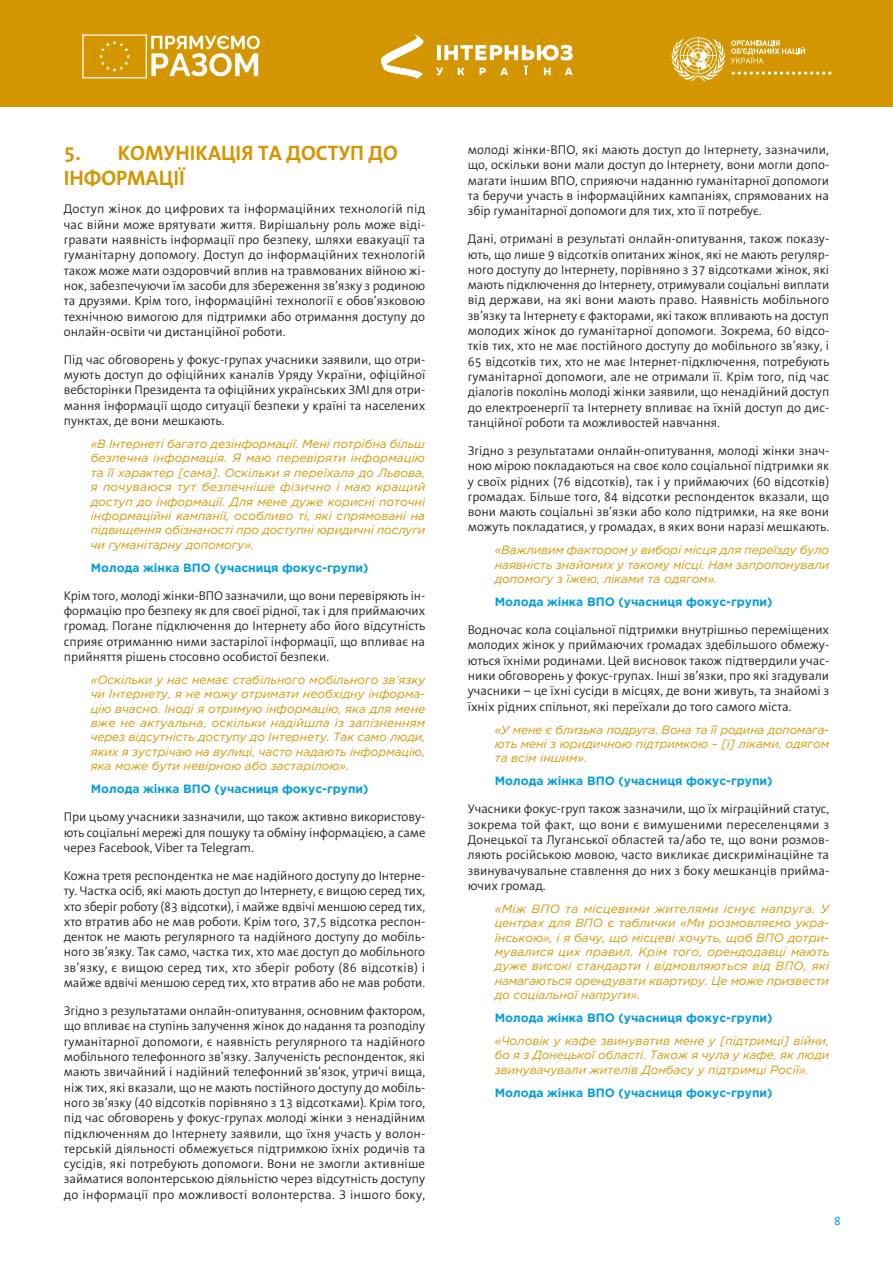
<style>
.page{position:relative;width:893px;height:1263px;background:#fff}
.page>*{position:absolute;margin:0;border:0;box-sizing:border-box;transform-origin:0 0}
.Оглавление_осн{font:700 21px/25.2px "The Sans";color:#d49600}
.осн{font:300 12.75px/15.3px "The Sans";color:#231f20;text-align:justify}
.Цитата{font:italic 12px/14.4px "Gotham Pro";color:#d49600;text-align:justify}
.Цитата-2{font:700 12px "Gotham Pro";color:#069ddc}
.t1{font:12px "The Sans";color:#069ddc}
</style>
<div class="page">
<div style="left:0;top:0;width:893px;height:107px;background:#d49600"></div>
<svg style="left:82px;top:34px;width:178px;height:44px"></svg>
<svg style="left:381px;top:34px;width:43px;height:45px"></svg>
<svg style="left:436px;top:45px;width:137px;height:30px"></svg>
<svg style="left:671px;top:37px;width:160px;height:44px"></svg>
<p class="Оглавление_осн" style="left:64px;top:141px;width:336px">5. КОМУНІКАЦІЯ ТА ДОСТУП ДО<br>ІНФОРМАЦІЇ</p>
<p class="осн" style="left:64px;top:202px;width:363px">Доступ жінок до цифрових та інформаційних технологій під час війни може врятувати життя. Вирішальну роль може віді&shy;гравати наявність інформації про безпеку, шляхи евакуації та гуманітарну допомогу. Доступ до інформаційних технологій також може мати оздоровчий вплив на травмованих війною жі&shy;нок, забезпечуючи їм засоби для збереження зв’язку з родиною та друзями. Крім того, інформаційні технології є обов’язковою технічною вимогою для підтримки або отримання доступу до онлайн-освіти чи дистанційної роботи.</p>
<p class="осн" style="left:64px;top:352px;width:363px">Під час обговорень у фокус-групах учасники заявили, що отри&shy;мують доступ до офіційних каналів Уряду України, офіційної вебсторінки Президента та офіційних українських ЗМІ для отри&shy;мання інформації щодо ситуації безпеки у країні та населених пунктах, де вони мешкають.</p>
<p class="Цитата" style="left:91px;top:436px;width:336px">«В Інтернеті багато дезінформації. Мені потрібна більш безпечна інформація. Я маю перевіряти інформацію та її характер [сама]. Оскільки я переїхала до Львова, я почуваюся тут безпечніше фізично і маю кращий доступ до інформації. Для мене дуже корисні поточні інформаційні кампанії, особливо ті, які спрямовані на підвищення обізнаності про доступні юридичні послуги чи гуманітарну допомогу».</p>
<p class="Цитата-2" style="left:91px;top:560px;width:279px">Молода жінка ВПО (учасниця фокус-групи)</p>
<p class="осн" style="left:64px;top:588px;width:363px">Крім того, молоді жінки-ВПО зазначили, що вони перевіряють ін&shy;формацію про безпеку як для своєї рідної, так і для приймаючих громад. Погане підключення до Інтернету або його відсутність сприяє отриманню ними застарілої інформації, що впливає на прийняття рішень стосовно особистої безпеки.</p>
<p class="Цитата" style="left:91px;top:672px;width:336px">«Оскільки у нас немає стабільного мобільного зв’язку чи Інтернету, я не можу отримати необхідну інформа&shy;цію вчасно. Іноді я отримую інформацію, яка для мене вже не актуальна, оскільки надійшла із запізненням через відсутність доступу до Інтернету. Так само люди, яких я зустрічаю на вулиці, часто надають інформацію, яка може бути невірною або застарілою».</p>
<p class="Цитата-2" style="left:91px;top:782px;width:279px">Молода жінка ВПО (учасниця фокус-групи)</p>
<p class="осн" style="left:64px;top:809px;width:363px">При цьому учасники зазначили, що також активно використову&shy;ють соціальні мережі для пошуку та обміну інформацією, а саме через Facebook, Viber та Telegram.</p>
<p class="осн" style="left:64px;top:868px;width:363px">Кожна третя респондентка не має надійного доступу до Інтерне&shy;ту. Частка осіб, які мають доступ до Інтернету, є вищою серед тих, хто зберіг роботу (83 відсотки), і майже вдвічі меншою серед тих, хто втратив або не мав роботи. Крім того, 37,5 відсотка респон&shy;денток не мають регулярного та надійного доступу до мобіль&shy;ного зв’язку. Так само, частка тих, хто має доступ до мобільного зв’язку, є вищою серед тих, хто зберіг роботу (86 відсотків) і майже вдвічі меншою серед тих, хто втратив або не мав роботи.</p>
<p class="осн" style="left:64px;top:1003px;width:363px">Згідно з результатами онлайн-опитування, основним фактором, що впливає на ступінь залучення жінок до надання та розподілу гуманітарної допомоги, є наявність регулярного та надійного мобільного телефонного зв’язку. Залученість респонденток, які мають звичайний і надійний телефонний зв’язок, утричі вища, ніж тих, які вказали, що не мають постійного доступу до мобіль&shy;ного зв’язку (40 відсотків порівняно з 13 відсотками). Крім того, під час обговорень у фокус-групах молоді жінки з ненадійним підключенням до Інтернету заявили, що їхня участь у волон&shy;терській діяльності обмежується підтримкою їхніх родичів та сусідів, які потребують допомоги. Вони не змогли активніше займатися волонтерською діяльністю через відсутність доступу до інформації про можливості волонтерства. З іншого боку,</p>
<p class="осн" style="left:468px;top:142px;width:363px">молоді жінки-ВПО, які мають доступ до Інтернету, зазначили, що, оскільки вони мали доступ до Інтернету, вони могли допо&shy;магати іншим ВПО, сприяючи наданню гуманітарної допомоги та беручи участь в інформаційних кампаніях, спрямованих на збір гуманітарної допомоги для тих, хто її потребує.</p>
<p class="осн" style="left:468px;top:231px;width:363px">Дані, отримані в результаті онлайн-опитування, також показу&shy;ють, що лише 9 відсотків опитаних жінок, які не мають регуляр&shy;ного доступу до Інтернету, порівняно з 37 відсотками жінок, які мають підключення до Інтернету, отримували соціальні виплати від держави, на які вони мають право. Наявність мобільного зв’язку та Інтернету є факторами, які також впливають на доступ молодих жінок до гуманітарної допомоги. Зокрема, 60 відсо&shy;тків тих, хто не має постійного доступу до мобільного зв’язку, і 65 відсотків тих, хто не має Інтернет-підключення, потребують гуманітарної допомоги, але не отримали її. Крім того, під час діалогів поколінь молоді жінки заявили, що ненадійний доступ до електроенергії та Інтернету впливає на їхній доступ до дис&shy;танційної роботи та можливостей навчання.</p>
<p class="осн" style="left:468px;top:443px;width:363px">Згідно з результатами онлайн-опитування, молоді жінки знач&shy;ною мірою покладаються на своє коло соціальної підтримки як у своїх рідних (76 відсотків), так і у приймаючих (60 відсотків) громадах. Більше того, 84 відсотки респонденток вказали, що вони мають соціальні зв’язки або коло підтримки, на яке вони можуть покладатися, у громадах, в яких вони наразі мешкають.</p>
<p class="Цитата" style="left:495px;top:543px;width:336px">«Важливим фактором у виборі місця для переїзду було наявність знайомих у такому місці. Нам запропонували допомогу з їжею, ліками та одягом».</p>
<p class="Цитата-2" style="left:495px;top:595px;width:279px">Молода жінка ВПО (учасниця фокус-групи)</p>
<p class="осн" style="left:468px;top:622px;width:363px">Водночас кола соціальної підтримки внутрішньо переміщених молодих жінок у приймаючих громадах здебільшого обмежу&shy;ються їхніми родинами. Цей висновок також підтвердили учас&shy;ники обговорень у фокус-групах. Інші зв’язки, про які згадували учасники – це їхні сусіди в місцях, де вони живуть, та знайомі з їхніх рідних спільнот, які переїхали до того самого міста.</p>
<p class="Цитата" style="left:495px;top:722px;width:336px">«У мене є близька подруга. Вона та її родина допомага&shy;ють мені з юридичною підтримкою – [і] ліками, одягом та всім іншим».</p>
<p class="Цитата-2" style="left:495px;top:774px;width:279px">Молода жінка ВПО (учасниця фокус-групи)</p>
<p class="осн" style="left:468px;top:801px;width:363px">Учасники фокус-груп також зазначили, що їх міграційний статус, зокрема той факт, що вони є вимушеними переселенцями з Донецької та Луганської областей та/або те, що вони розмов&shy;ляють російською мовою, часто викликає дискримінаційне та звинувачувальне ставлення до них з боку мешканців прийма&shy;ючих громад.</p>
<p class="Цитата" style="left:495px;top:901px;width:336px">«Між ВПО та місцевими жителями існує напруга. У центрах для ВПО є таблички «Ми розмовляємо укра&shy;їнською», і я бачу, що місцеві хочуть, щоб ВПО дотри&shy;мувалися цих правил. Крім того, орендодавці мають дуже високі стандарти і відмовляються від ВПО, які намагаються орендувати квартиру. Це може призвести до соціальної напруги».</p>
<p class="Цитата-2" style="left:495px;top:1011px;width:279px">Молода жінка ВПО (учасниця фокус-групи)</p>
<p class="Цитата" style="left:495px;top:1033px;width:336px">«Чоловік у кафе звинуватив мене у [підтримці] війни, бо я з Донецької області. Також я чула у кафе, як люди звинувачували жителів Донбасу у підтримці Росії».</p>
<p class="Цитата-2" style="left:495px;top:1085px;width:279px">Молода жінка ВПО (учасниця фокус-групи)</p>
<p class="t1" style="left:834px;top:1213px;width:8px">8</p>
</div>
